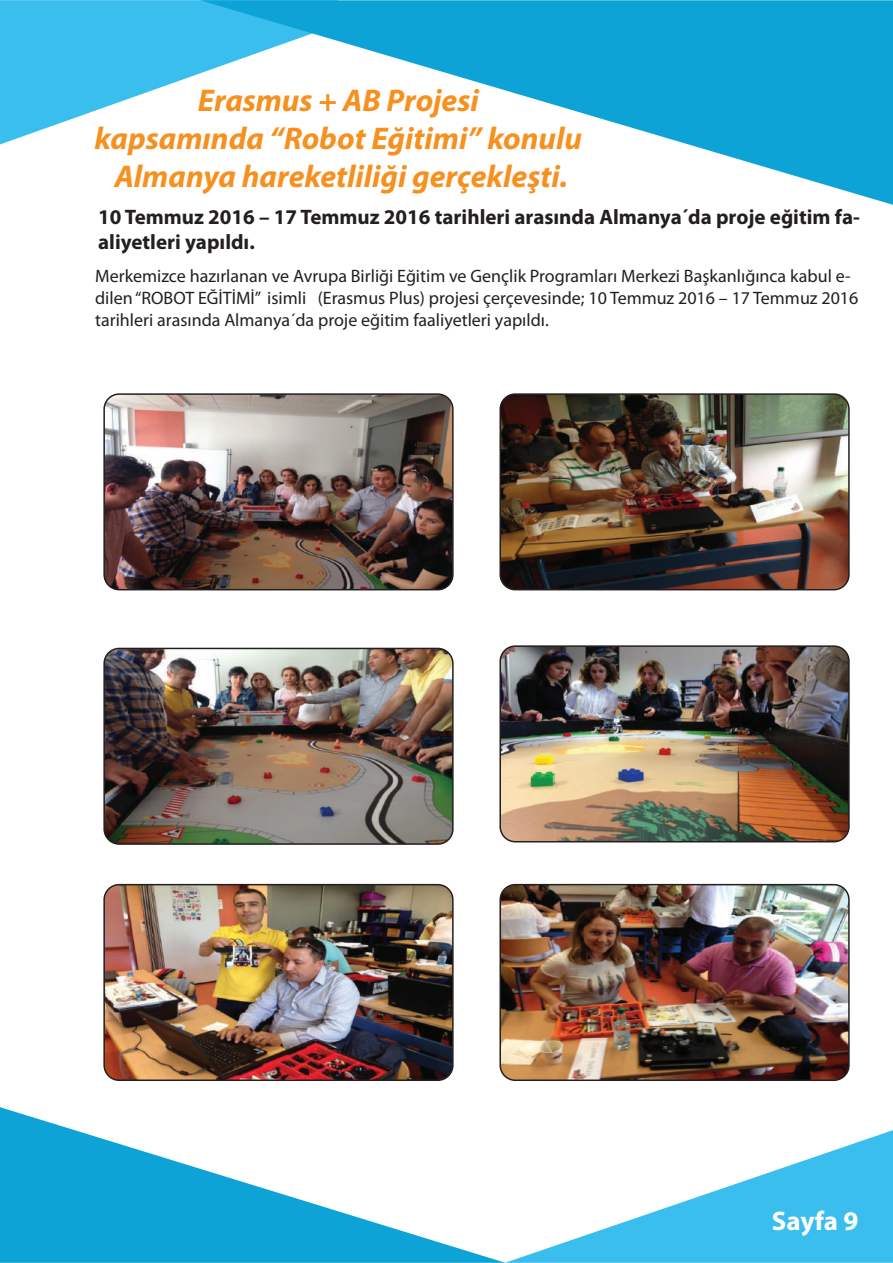
<style>
.page{position:relative;width:893px;height:1263px;background:#fff}
.page>*{position:absolute;margin:0;border:0;box-sizing:border-box;transform-origin:0 0}
.t1{font:italic 700 31.5px/37.8px "Myriad Pro";color:#f6901e;text-align:center}
.t2{font:700 27px "Myriad Pro";color:#fff}
.t3{font:700 21px/25.2px "Myriad Pro";color:#231f20}
.t4{font:18px/21.6px "Myriad Pro";color:#231f20}
</style>
<div class="page">
<img style="left:0;top:0;width:200px;height:144px">
<img style="left:200px;top:0;width:693px;height:205px">
<img style="left:505px;top:1130px;width:388px;height:133px">
<img style="left:0;top:1107px;width:505px;height:156px">
<img style="left:106px;top:396px;width:345px;height:194px">
<div style="left:103px;top:393px;width:351px;height:197px;border:2px solid #231f20;border-radius:15px"></div>
<img style="left:502px;top:396px;width:346px;height:194px">
<div style="left:499px;top:393px;width:351px;height:197px;border:2px solid #231f20;border-radius:15px"></div>
<img style="left:106px;top:648px;width:345px;height:194px">
<div style="left:103px;top:648px;width:351px;height:197px;border:2px solid #231f20;border-radius:15px"></div>
<img style="left:502px;top:648px;width:346px;height:194px">
<div style="left:499px;top:645px;width:351px;height:197px;border:2px solid #231f20;border-radius:15px"></div>
<img style="left:106px;top:887px;width:345px;height:191px">
<div style="left:103px;top:884px;width:351px;height:197px;border:2px solid #231f20;border-radius:15px"></div>
<img style="left:502px;top:887px;width:345px;height:191px">
<div style="left:499px;top:884px;width:351px;height:197px;border:2px solid #231f20;border-radius:15px"></div>
<h1 class="t1" style="left:95px;top:81px;width:489px">Erasmus + AB Projesi<br>kapsamında “Robot Eğitimi” konulu<br>Almanya hareketliliği gerçekleşti.</h1>
<p class="t3" style="left:98px;top:203px;width:763px">10 Temmuz 2016 – 17 Temmuz 2016 tarihleri arasında Almanya´da proje eğitim fa&shy;aliyetleri yapıldı.</p>
<p class="t4" style="left:95px;top:265px;width:765px">Merkemizce hazırlanan ve Avrupa Birliği Eğitim ve Gençlik Programları Merkezi Başkanlığınca kabul e&shy;dilen “ROBOT EĞİTİMİ” isimli (Erasmus Plus) projesi çerçevesinde; 10 Temmuz 2016 – 17 Temmuz 2016 tarihleri arasında Almanya´da proje eğitim faaliyetleri yapıldı.</p>
<h2 class="t2" style="left:772px;top:1203px;width:88px">Sayfa 9</h2>
</div>
